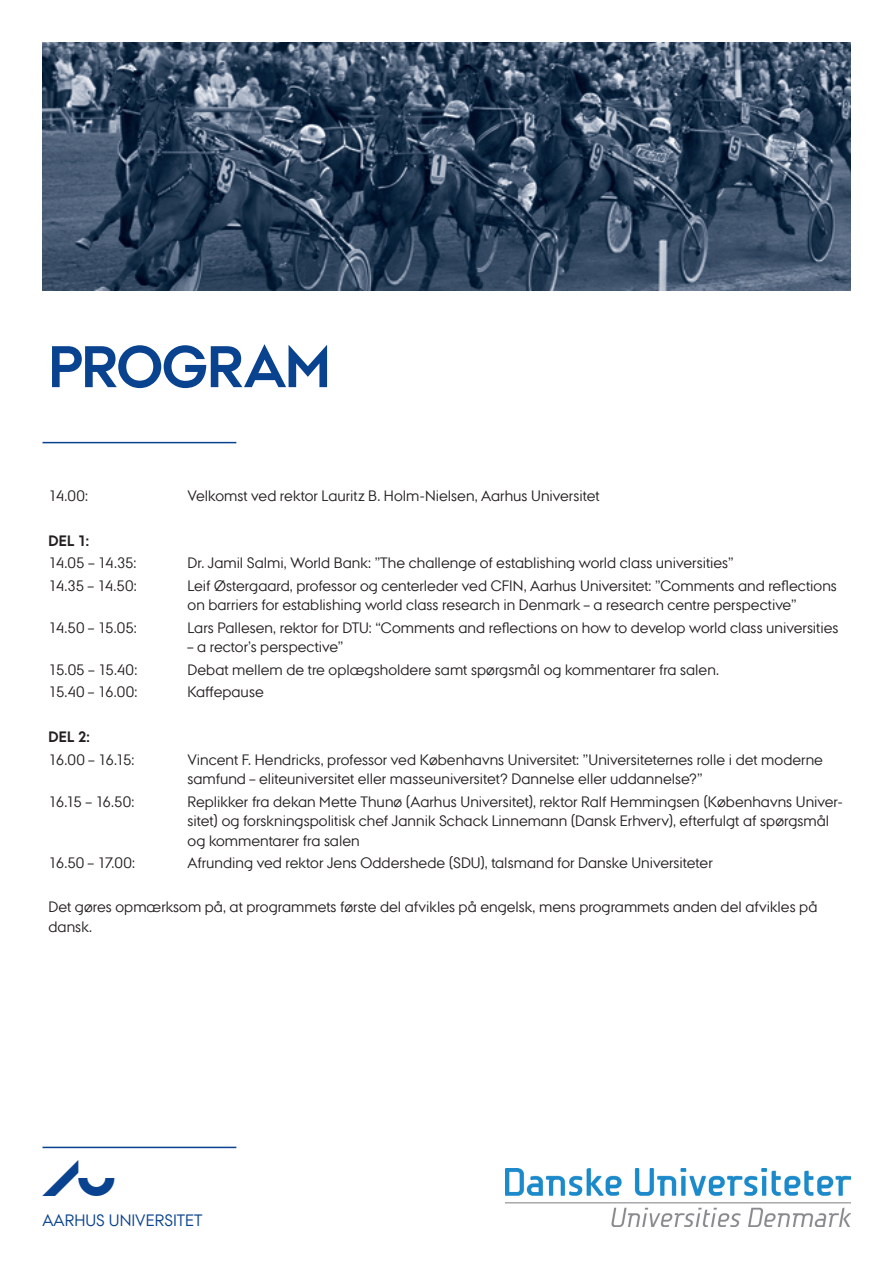
<style>
.page{position:relative;width:893px;height:1263px;background:#fff}
.page>*{position:absolute;margin:0;border:0;box-sizing:border-box;transform-origin:0 0}
.t1{font:300 58.5px "AU Passata";letter-spacing:-.01em;color:#09428e}
.t2{font:36px "AU Peto";color:#09428e}
.t3{font:16.5px "AU Passata";color:#09428e}
.t4{font:15px/19.5px "AU Passata";letter-spacing:.005em;color:#231f20}
.t5{font:700 15px "AU Passata";letter-spacing:.01em;color:#231f20}
</style>
<div class="page">
<img style="left:505px;top:1168px;width:345px;height:58px">
<hr style="left:43px;top:442px;width:193px;height:1px;background:#09428e">
<hr style="left:43px;top:1147px;width:193px;height:1px;background:#09428e">
<img style="left:43px;top:43px;width:807px;height:247px">
<p class="t1" style="left:49px;top:333px;width:284px">PROGRAM</p>
<p class="t4" style="left:49px;top:486px;width:41px">14.00:</p>
<p class="t4" style="left:188px;top:486px;width:414px">Velkomst ved rektor Lauritz B. Holm-Nielsen, Aarhus Universitet</p>
<p class="t5" style="left:49px;top:532px;width:42px">DEL 1:</p>
<p class="t4" style="left:49px;top:553px;width:89px">14.05 – 14.35:</p>
<p class="t4" style="left:188px;top:553px;width:547px">Dr. Jamil Salmi, World Bank: ”The challenge of establishing world class universities”</p>
<p class="t4" style="left:49px;top:576px;width:90px">14.35 – 14.50:</p>
<p class="t4" style="left:188px;top:576px;width:651px">Leif Østergaard, professor og centerleder ved CFIN, Aarhus Universitet: ”Comments and reflections on barriers for establishing world class research in Denmark – a research centre perspective”</p>
<p class="t4" style="left:49px;top:618px;width:90px">14.50 – 15.05:</p>
<p class="t4" style="left:188px;top:618px;width:652px">Lars Pallesen, rektor for DTU: “Comments and reflections on how to develop world class universities</p>
<p class="t4" style="left:188px;top:637px;width:157px">– a rector’s perspective”</p>
<p class="t4" style="left:49px;top:660px;width:90px">15.05 – 15.40:</p>
<p class="t4" style="left:188px;top:660px;width:533px">Debat mellem de tre oplægsholdere samt spørgsmål og kommentarer fra salen.</p>
<p class="t4" style="left:49px;top:682px;width:90px">15.40 – 16.00:</p>
<p class="t4" style="left:188px;top:682px;width:78px">Kaffepause</p>
<p class="t5" style="left:49px;top:728px;width:43px">DEL 2:</p>
<p class="t4" style="left:49px;top:750px;width:87px">16.00 – 16.15:</p>
<p class="t4" style="left:188px;top:750px;width:637px">Vincent F. Hendricks, professor ved Københavns Universitet: ”Universiteternes rolle i det moderne samfund – eliteuniversitet eller masseuniversitet? Dannelse eller uddannelse?”</p>
<p class="t4" style="left:49px;top:792px;width:87px">16.15 – 16.50:</p>
<p class="t4" style="left:188px;top:792px;width:657px">Replikker fra dekan Mette Thunø (Aarhus Universitet), rektor Ralf Hemmingsen (Københavns Univer&shy;sitet) og forskningspolitisk chef Jannik Schack Linnemann (Dansk Erhverv), efterfulgt af spørgsmål og kommentarer fra salen</p>
<p class="t4" style="left:49px;top:853px;width:88px">16.50 – 17.00:</p>
<p class="t4" style="left:188px;top:853px;width:527px">Afrunding ved rektor Jens Oddershede (SDU), talsmand for Danske Universiteter</p>
<p class="t4" style="left:49px;top:897px;width:770px">Det gøres opmærksom på, at programmets første del afvikles på engelsk, mens programmets anden del afvikles på dansk.</p>
<p class="t2" style="left:43px;top:1163px;width:73px">au</p>
<p class="t3" style="left:43px;top:1211px;width:162px">AARHUS UNIVERSITET</p>
</div>
